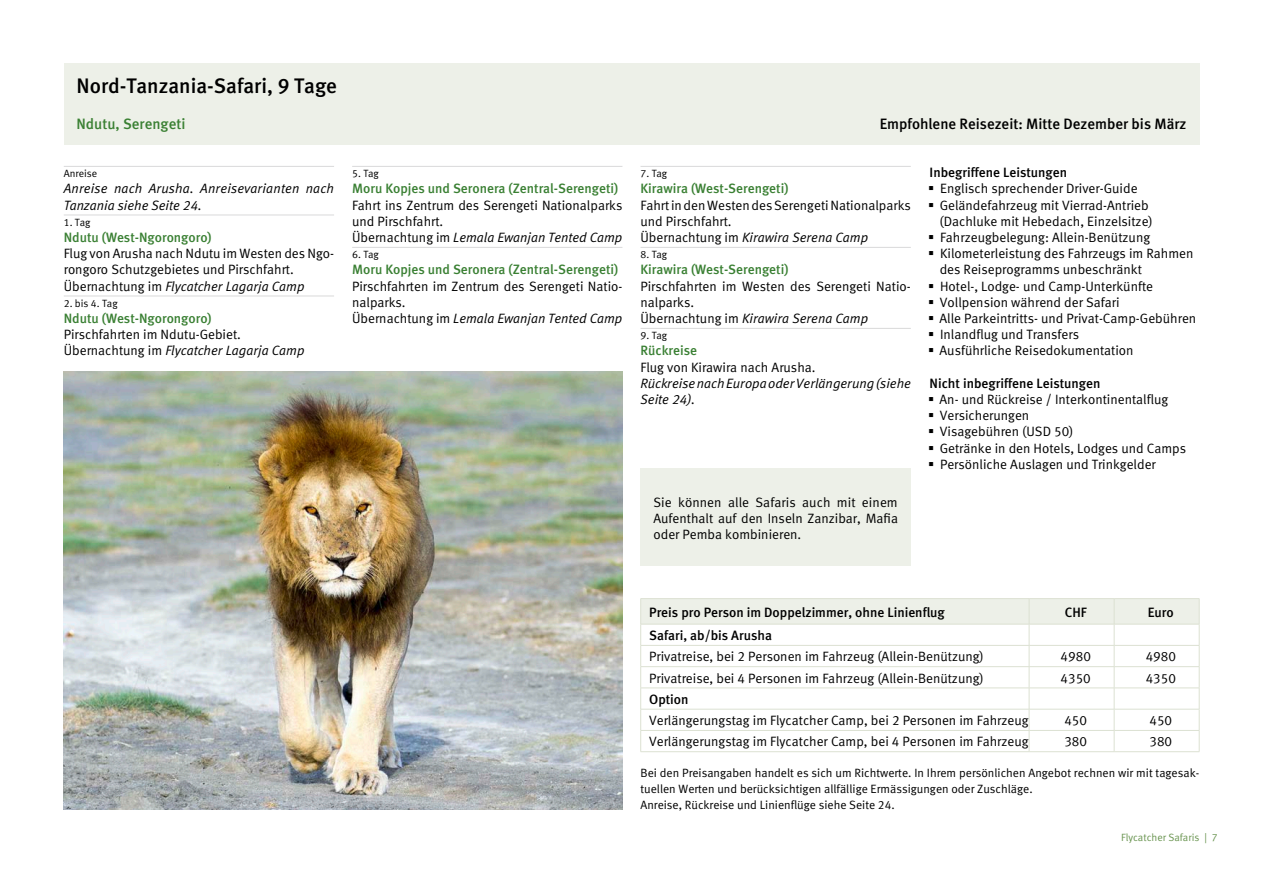
<style>
.page{position:relative;width:1263px;height:893px;background:#fff}
.page>*{position:absolute;margin:0;border:0;box-sizing:border-box;transform-origin:0 0}
.t1{font:21px "Meta Medium LF";color:#000}
.t2{font:15px "Meta Medium LF";color:#000}
.t3{font:15px "Meta Medium LF";color:#3a8033}
.t4{font:13.5px/16.2px "Meta Normal LF";color:#000}
.t5{font:13.5px "Meta Medium LF";color:#3a8033}
.t6{font:13.5px "Meta Medium LF";color:#000}
.t7{font:italic 13.5px/16.2px "Meta Normal LF";color:#000}
.t8{font:12px/16.2px "Meta Normal LF";color:#000}
.t9{font:10.5px "Meta Normal LF";color:#000}
.t10{font:10.5px "Meta Normal LF";color:#6a9551}
.s1{font-style:italic}
</style>
<div class="page">
<div style="left:64px;top:64px;width:1135px;height:81px;background:#edf0e8"></div>
<hr style="left:64px;top:166px;width:270px;height:1px;background:#d9d9da">
<hr style="left:64px;top:215px;width:270px;height:1px;background:#d9d9da">
<hr style="left:64px;top:296px;width:270px;height:1px;background:#d9d9da">
<hr style="left:352px;top:166px;width:270px;height:1px;background:#d9d9da">
<hr style="left:352px;top:247px;width:270px;height:1px;background:#d9d9da">
<hr style="left:640px;top:166px;width:271px;height:1px;background:#d9d9da">
<hr style="left:640px;top:247px;width:271px;height:1px;background:#d9d9da">
<hr style="left:640px;top:328px;width:271px;height:1px;background:#d9d9da">
<hr style="left:1029px;top:598px;width:85px;height:1px;background:#dce1d2">
<hr style="left:1114px;top:598px;width:85px;height:1px;background:#dce1d2">
<hr style="left:640px;top:598px;width:389px;height:1px;background:#dce1d2">
<hr style="left:640px;top:751px;width:389px;height:1px;background:#dce1d2">
<svg style="left:640px;top:599px;width:560px;height:152px"></svg>
<hr style="left:1029px;top:751px;width:85px;height:1px;background:#dce1d2">
<hr style="left:1114px;top:751px;width:85px;height:1px;background:#dce1d2">
<div style="left:641px;top:469px;width:270px;height:97px;background:#edf0e8"></div>
<img style="left:64px;top:372px;width:558px;height:437px">
<h1 class="t1" style="left:77px;top:74px;width:262px">Nord-Tanzania-Safari, 9 Tage</h1>
<p class="t3" style="left:77px;top:115px;width:110px">Ndutu, Serengeti</p>
<p class="t2" style="left:880px;top:115px;width:308px">Empfohlene Reisezeit: Mitte Dezember bis März</p>
<p class="t9" style="left:64px;top:167px;width:35px">Anreise</p>
<p class="t7" style="left:64px;top:180px;width:272px">Anreise nach Arusha. Anreisevarianten nach<br>Tanzania siehe Seite 24.</p>
<p class="t9" style="left:64px;top:216px;width:28px">1. Tag</p>
<p class="t5" style="left:64px;top:229px;width:149px">Ndutu (West-Ngorongoro)</p>
<p class="t4" style="left:64px;top:245px;width:272px">Flug von Arusha nach Ndutu im Westen des Ngo&shy;rongoro Schutzgebietes und Pirschfahrt.<br>Übernachtung im <span class="s1">Flycatcher Lagarja Camp</span></p>
<p class="t9" style="left:64px;top:297px;width:55px">2. bis 4. Tag</p>
<p class="t5" style="left:64px;top:310px;width:149px">Ndutu (West-Ngorongoro)</p>
<p class="t4" style="left:64px;top:326px;width:242px">Pirschfahrten im Ndutu-Gebiet.<br>Übernachtung im <span class="s1">Flycatcher Lagarja Camp</span></p>
<p class="t6" style="left:929px;top:165px;width:139px">Inbegriffene Leistungen</p>
<p class="t4" style="left:939px;top:180px;width:258px">Englisch sprechender Driver-Guide Geländefahrzeug mit Vierrad-Antrieb (Dachluke mit Hebedach, Einzelsitze)<br>Fahrzeugbelegung: Allein-Benützung Kilometerleistung des Fahrzeugs im Rahmen des Reiseprogramms unbeschränkt<br>Hotel-, Lodge- und Camp-Unterkünfte Vollpension während der Safari<br>Alle Parkeintritts- und Privat-Camp-Gebühren Inlandflug und Transfers<br>Ausführliche Reisedokumentation</p>
<p class="t6" style="left:930px;top:375px;width:172px">Nicht inbegriffene Leistungen</p>
<p class="t4" style="left:939px;top:391px;width:248px">An- und Rückreise / Interkontinentalflug<br>Versicherungen<br>Visagebühren (USD 50)<br>Getränke in den Hotels, Lodges und Camps<br>Persönliche Auslagen und Trinkgelder</p>
<p class="t9" style="left:352px;top:167px;width:28px">5. Tag</p>
<p class="t5" style="left:352px;top:181px;width:268px">Moru Kopjes und Seronera (Zentral-Serengeti)</p>
<p class="t4" style="left:352px;top:197px;width:272px">Fahrt ins Zentrum des Serengeti Nationalparks und Pirschfahrt.<br>Übernachtung im <span class="s1">Lemala Ewanjan Tented Camp</span></p>
<p class="t9" style="left:352px;top:248px;width:28px">6. Tag</p>
<p class="t5" style="left:352px;top:262px;width:268px">Moru Kopjes und Seronera (Zentral-Serengeti)</p>
<p class="t4" style="left:352px;top:278px;width:272px">Pirschfahrten im Zentrum des Serengeti Natio&shy;nalparks.<br>Übernachtung im <span class="s1">Lemala Ewanjan Tented Camp</span></p>
<p class="t9" style="left:640px;top:167px;width:28px">7. Tag</p>
<p class="t5" style="left:640px;top:181px;width:149px">Kirawira (West-Serengeti)</p>
<p class="t4" style="left:640px;top:197px;width:272px">Fahrt in den Westen des Serengeti Nationalparks und Pirschfahrt.<br>Übernachtung im <span class="s1">Kirawira Serena Camp</span></p>
<p class="t9" style="left:640px;top:248px;width:28px">8. Tag</p>
<p class="t5" style="left:640px;top:262px;width:149px">Kirawira (West-Serengeti)</p>
<p class="t4" style="left:640px;top:278px;width:272px">Pirschfahrten im Westen des Serengeti Natio&shy;nalparks.<br>Übernachtung im <span class="s1">Kirawira Serena Camp</span></p>
<p class="t9" style="left:640px;top:329px;width:28px">9. Tag</p>
<p class="t5" style="left:640px;top:343px;width:58px">Rückreise</p>
<p class="t4" style="left:640px;top:359px;width:177px">Flug von Kirawira nach Arusha.</p>
<p class="t7" style="left:640px;top:375px;width:272px">Rückreise nach Europa oder Verlängerung (siehe<br>Seite 24).</p>
<p class="t4" style="left:653px;top:494px;width:246px;text-align:justify">Sie können alle Safaris auch mit einem Aufenthalt auf den Inseln Zanzibar, Mafia oder Pemba kombinieren.</p>
<p class="t6" style="left:649px;top:604px;width:297px">Preis pro Person im Doppelzimmer, ohne Linienflug</p>
<p class="t6" style="left:1065px;top:604px;width:23px">CHF</p>
<p class="t6" style="left:1148px;top:604px;width:27px">Euro</p>
<p class="t6" style="left:649px;top:628px;width:124px">Safari, ab/bis Arusha</p>
<p class="t4" style="left:649px;top:648px;width:336px">Privatreise, bei 2 Personen im Fahrzeug (Allein-Benützung)</p>
<p class="t4" style="left:1061px;top:648px;width:32px">4980</p>
<p class="t4" style="left:1146px;top:648px;width:32px">4980</p>
<p class="t4" style="left:649px;top:670px;width:336px">Privatreise, bei 4 Personen im Fahrzeug (Allein-Benützung)</p>
<p class="t4" style="left:1061px;top:670px;width:32px">4350</p>
<p class="t4" style="left:1146px;top:670px;width:32px">4350</p>
<p class="t6" style="left:649px;top:691px;width:41px">Option</p>
<p class="t4" style="left:649px;top:712px;width:381px">Verlängerungstag im Flycatcher Camp, bei 2 Personen im Fahrzeug</p>
<p class="t4" style="left:1064px;top:712px;width:24px">450</p>
<p class="t4" style="left:1149px;top:712px;width:24px">450</p>
<p class="t4" style="left:649px;top:733px;width:381px">Verlängerungstag im Flycatcher Camp, bei 4 Personen im Fahrzeug</p>
<p class="t4" style="left:1064px;top:733px;width:24px">380</p>
<p class="t4" style="left:1149px;top:733px;width:24px">380</p>
<p class="t8" style="left:640px;top:764px;width:560px">Bei den Preisangaben handelt es sich um Richtwerte. In Ihrem persönlichen Angebot rechnen wir mit tagesak&shy;tuellen Werten und berücksichtigen allfällige Ermässigungen oder Zuschläge.<br>Anreise, Rückreise und Linienflüge siehe Seite 24.</p>
<p class="t10" style="left:1121px;top:832px;width:98px">Flycatcher Safaris | 7</p>
</div>
